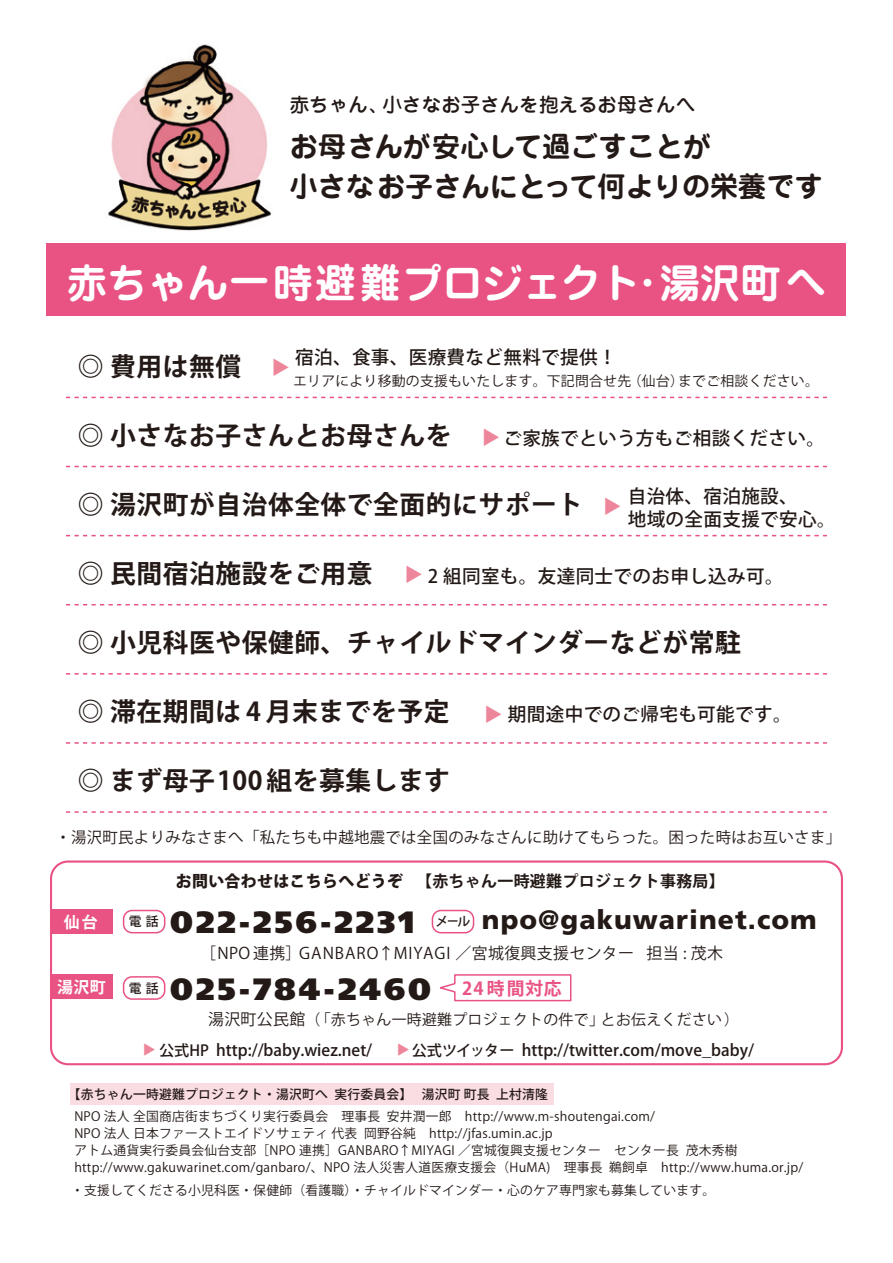
<style>
.page{position:relative;width:893px;height:1263px;background:#fff}
.page>*{position:absolute;margin:0;border:0;box-sizing:border-box;transform-origin:0 0}
.t1{font:700 40.35px "Jun 501";color:#fff}
.t2{font:900 30.9px "Frutiger";letter-spacing:.1em;color:#231916}
.t3{font:700 28.2px/40px "Jun 501";color:#231916}
.t4{font:900 26.55px "Frutiger";letter-spacing:.04em;color:#231916}
.t5{font:700 25.8px "Koz Go Pro";letter-spacing:.02em;color:#231916}
.t6{font:500 19.5px "Jun 34";color:#231916}
.t7{font:500 18.6px/23.4px "Koz Go Pr 6 N";letter-spacing:.02em;color:#231916}
.t8{font:700 18.6px "Koz Go Pro";color:#ee869b}
.t9{font:700 17.85px "Koz Go Pr 6 N";letter-spacing:.05em;color:#e95383}
.t10{font:500 16.2px "Koz Go Pr 6 N";color:#231916}
.t11{font:15.9px "Koz Go Pr 6 N";letter-spacing:.02em;color:#231916}
.t12{font:700 15.9px "Koz Go Pr 6 N";letter-spacing:.02em;color:#231916}
.t13{font:700 15.9px "Koz Go Pr 6 N";color:#fff}
.t14{font:15.45px "Koz Go Pr 6 N";letter-spacing:.02em;color:#231916}
.t15{font:14.85px "Koz Go Pr 6 N";letter-spacing:.02em;color:#231916}
.t16{font:13.8px "Koz Go Pro";letter-spacing:.02em;color:#231916}
.t17{font:700 13.2px "Koz Go Pro";color:#ee869b}
.t18{font:12.75px/17px "Koz Go Pr 6 N";letter-spacing:.02em;color:#231916}
.t19{font:500 12.75px "Koz Go Pr 6 N";letter-spacing:.02em;color:#231916}
.t20{font:500 12.75px "Koz Go Std";color:#231916}
.s1{font-weight:800}
.s2{font-family:"Koz Go Std";font-weight:500;font-size:12.75px}
.s3{font-size:15.9px}
.s4{font-size:15.15px}
</style>
<div class="page">
<div style="left:51px;top:909px;width:61px;height:25px;background:#e95383"></div>
<div style="left:123px;top:910px;width:42px;height:23px;border:2px solid #e95383;border-radius:9px"></div>
<div style="left:432px;top:910px;width:42px;height:23px;border:2px solid #e95383;border-radius:9px"></div>
<div style="left:123px;top:976px;width:42px;height:24px;border:2px solid #e95383;border-radius:9px"></div>
<img style="left:108px;top:44px;width:163px;height:187px">
<div style="left:47px;top:244px;width:799px;height:72px;background:#e95383"></div>
<div style="left:70px;top:1083px;width:484px;height:21px;background:#fadce3"></div>
<svg style="left:66px;top:397px;width:761px;height:1px"></svg>
<svg style="left:66px;top:466px;width:761px;height:1px"></svg>
<svg style="left:66px;top:535px;width:761px;height:1px"></svg>
<svg style="left:66px;top:604px;width:761px;height:1px"></svg>
<svg style="left:66px;top:673px;width:761px;height:2px"></svg>
<svg style="left:66px;top:742px;width:761px;height:2px"></svg>
<svg style="left:66px;top:811px;width:761px;height:2px"></svg>
<div style="left:51px;top:974px;width:61px;height:25px;background:#e95383"></div>
<div style="left:50px;top:860px;width:793px;height:205px;border:2px solid #e95383;border-radius:17px"></div>
<svg style="left:439px;top:974px;width:133px;height:28px"></svg>
<h3 class="t6" style="left:290px;top:92px;width:407px">赤ちゃん、小さなお子さんを抱えるお母さんへ</h3>
<h3 class="t3" style="left:290px;top:125px;width:534px">お母さんが安心して過ごすことが<br>小さなお子さんにとって何よりの栄養です</h3>
<h1 class="t1" style="left:67px;top:254px;width:761px">赤ちゃん一時避難プロジェクト・湯沢町へ</h1>
<h3 class="t5" style="left:78px;top:350px;width:165px">◎ 費用は無償</h3>
<h3 class="t7" style="left:295px;top:346px;width:323px">宿泊、食事、医療費など無料で提供！</h3>
<h3 class="t8" style="left:292px;top:358px;width:20px;rotate:90deg">▲</h3>
<p class="t16" style="left:293px;top:372px;width:527px">エリアにより移動の支援もいたします。下記問合せ先（仙台）までご相談ください。</p>
<h3 class="t5" style="left:78px;top:419px;width:375px">◎ 小さなお子さんとお母さんを</h3>
<h3 class="t7" style="left:295px;top:427px;width:531px">　　　　　　　　　　　ご家族でという方もご相談ください。</h3>
<h3 class="t8" style="left:503px;top:428px;width:20px;rotate:90deg">▲</h3>
<h3 class="t5" style="left:78px;top:488px;width:507px">◎ 湯沢町が自治体全体で全面的にサポート</h3>
<h3 class="t7" style="left:628px;top:484px;width:209px">自治体、宿泊施設、<br>地域の全面支援で安心。</h3>
<h3 class="t8" style="left:624px;top:497px;width:20px;rotate:90deg">▲</h3>
<h3 class="t5" style="left:78px;top:557px;width:296px">◎ 民間宿泊施設をご用意</h3>
<h3 class="t8" style="left:425px;top:565px;width:20px;rotate:90deg">▲</h3>
<h3 class="t7" style="left:295px;top:565px;width:490px">　　　　　　 2 組同室も。友達同士でのお申し込み可。</h3>
<h3 class="t5" style="left:78px;top:626px;width:664px">◎ 小児科医や保健師、チャイルドマインダーなどが常駐</h3>
<h3 class="t5" style="left:78px;top:695px;width:373px">◎ 滞在期間は 4 月末までを予定</h3>
<h3 class="t7" style="left:508px;top:703px;width:285px">期間途中でのご帰宅も可能です。</h3>
<h3 class="t8" style="left:505px;top:705px;width:20px;rotate:90deg">▲</h3>
<h3 class="t7" style="left:295px;top:703px;width:190px">　　　　　　　　　　</h3>
<h3 class="t5" style="left:78px;top:764px;width:374px">◎ まず母子100組を募集します</h3>
<p class="t14" style="left:55px;top:829px;width:787px">・湯沢町民よりみなさまへ「私たちも中越地震では全国のみなさんに助けてもらった。困った時はお互いさま」</p>
<p class="t13" style="left:64px;top:913px;width:36px">仙台</p>
<p class="t13" style="left:57px;top:978px;width:50px">湯沢町</p>
<p class="t12" style="left:176px;top:872px;width:550px"><span class="s1">お問い合わせはこちらへどうぞ</span> 【赤ちゃん一時避難プロジェクト事務局】</p>
<p class="t20" style="left:129px;top:913px;width:31px">電話</p>
<h2 class="t2" style="left:170px;top:903px;width:246px">022-256-2231</h2>
<h3 class="t4" style="left:436px;top:904px;width:383px"><span class="s2">メール</span> npo@gakuwarinet.com</h3>
<p class="t11" style="left:200px;top:944px;width:524px">［NPO 連携］GANBARO↑MIYAGI ／宮城復興支援センター 担当 : 茂木</p>
<p class="t20" style="left:129px;top:980px;width:31px">電話</p>
<h2 class="t2" style="left:170px;top:970px;width:262px">025-784-2460</h2>
<h3 class="t9" style="left:462px;top:978px;width:101px">24 時間対応</h3>
<p class="t15" style="left:208px;top:1011px;width:532px"><span class="s3">湯沢町公民館</span>（「赤ちゃん一時避難プロジェクトの件で」とお伝えください）</p>
<p class="t10" style="left:159px;top:1040px;width:596px"><span class="s4">公式HP</span> http://baby.wiez.net/　 　<span class="s4">公式ツイッター</span> http://twitter.com/move_baby/</p>
<p class="t17" style="left:158px;top:1043px;width:15px;rotate:90deg">▲</p>
<p class="t17" style="left:411px;top:1043px;width:15px;rotate:90deg">▲</p>
<p class="t19" style="left:68px;top:1087px;width:481px">【赤ちゃん一時避難プロジェクト・湯沢町へ実行委員会】 湯沢町町長上村清隆</p>
<p class="t18" style="left:74px;top:1108px;width:730px">NPO 法人全国商店街まちづくり実行委員会　理事長安井潤一郎 http://www.m-shoutengai.com/<br>NPO 法人日本ファーストエイドソサェティ代表岡野谷純 http://jfas.umin.ac.jp<br>アトム通貨実行委員会仙台支部［NPO 連携］GANBARO↑MIYAGI ／宮城復興支援センター　センター長茂木秀樹http://www.gakuwarinet.com/ganbaro/、NPO 法人災害人道医療支援会（HuMA)　理事長鵜飼卓 http://www.huma.or.jp/</p>
<p class="t18" style="left:71px;top:1182px;width:645px">・支援してくださる小児科医・保健師（看護職）・チャイルドマインダー・心のケア専門家も募集しています。</p>
</div>
